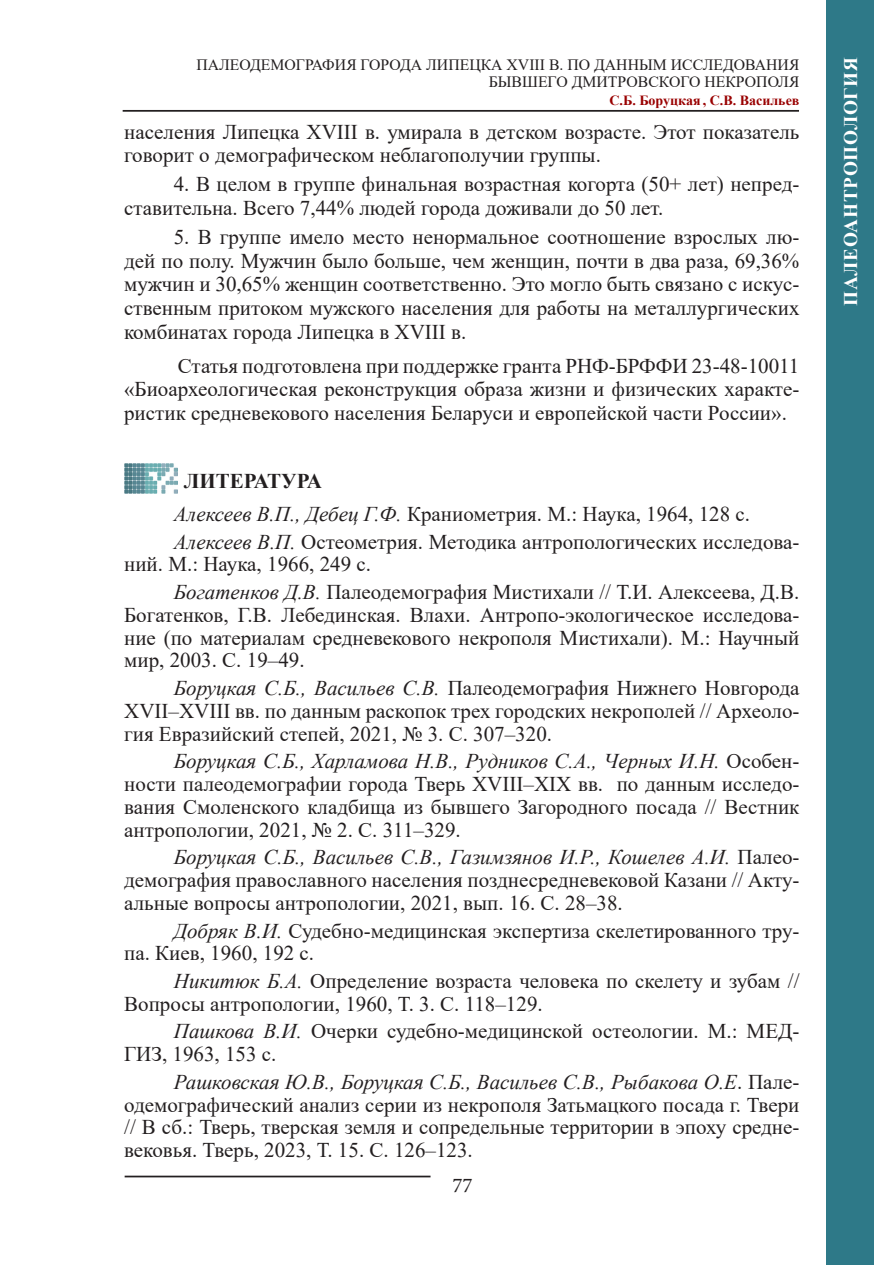
<style>
.page{position:relative;width:874px;height:1265px;background:#fff}
.page>*{position:absolute;margin:0;border:0;box-sizing:border-box;transform-origin:0 0}
.t1{font:21px/22.8px "Times New Roman";color:#231f20}
.t2{font:21px "Minion Pro";color:#231f20}
.t3{font:700 19.25px "Times New Roman";letter-spacing:.035em;color:#fff}
.t4{font:15.75px/17.5px "Times New Roman";color:#231f20;text-align:right}
.t5{font:700 14px "Times New Roman";color:#900}
.s1{font-weight:700}
.s2{font-style:italic}
</style>
<div class="page">
<hr style="left:123px;top:110px;width:675px;height:2px;background:#231f20">
<hr style="left:125px;top:1176px;width:305px;height:1px;background:#231f20">
<img style="left:124px;top:464px;width:53px;height:30px">
<div style="left:826px;top:0;width:47px;height:1265px;background:#2e7988"></div>
<p class="t4" style="left:196px;top:55px;width:604px">ПАЛЕОДЕМОГРАФИЯ ГОРОДА ЛИПЕЦКА XVIII В. ПО ДАННЫМ ИССЛЕДОВАНИЯ<br>БЫВШЕГО ДМИТРОВСКОГО НЕКРОПОЛЯ</p>
<p class="t5" style="left:609px;top:90px;width:191px">С.Б. Боруцкая , С.В. Васильев</p>
<p class="t1" style="left:124px;top:119px;width:676px;line-height:23.8px">населения Липецка XVIII в. умирала в детском возрасте. Этот показатель говорит о демографическом неблагополучии группы.</p>
<p class="t1" style="left:124px;top:172px;width:676px;line-height:23.8px;text-indent:50px">4. В целом в группе финальная возрастная когорта (50+ лет) непред&shy;ставительна. Всего 7,44% людей города доживали до 50 лет.</p>
<p class="t1" style="left:124px;top:224px;width:676px;line-height:23.8px;text-align:justify;text-indent:50px">5. В группе имело место ненормальное соотношение взрослых лю&shy;дей по полу. Мужчин было больше, чем женщин, почти в два раза, 69,36% мужчин и 30,65% женщин соответственно. Это могло быть связано с искус&shy;ственным притоком мужского населения для работы на металлургических комбинатах города Липецка в XVIII в.</p>
<p class="t1" style="left:124px;top:353px;width:676px;line-height:23.8px;text-align:justify;text-indent:54px">Статья подготовлена при поддержке гранта РНФ-БРФФИ 23-48-10011 «Биоархеологическая реконструкция образа жизни и физических характе&shy;ристик средневекового населения Беларуси и европейской части России».</p>
<p class="t1" style="left:174px;top:464px;width:577px;line-height:32.7px;text-indent:10px"><span class="s1">ЛИТЕРАТУРА<br></span><span class="s2">Алексеев В.П., Дебец Г.Ф.</span> Краниометрия. М.: Наука, 1964, 128 с.</p>
<p class="t1" style="left:124px;top:530px;width:676px;text-indent:50px"><span class="s2">Алексеев В.П.</span> Остеометрия. Методика антропологических исследова&shy;ний. М.: Наука, 1966, 249 с.</p>
<p class="t1" style="left:124px;top:580px;width:676px;text-align:justify;text-indent:50px"><span class="s2">Богатенков Д.В.</span> Палеодемография Мистихали // Т.И. Алексеева, Д.В.<br>Богатенков, Г.В. Лебединская. Влахи. Антропо-экологическое исследова&shy;ние (по материалам средневекового некрополя Мистихали). М.: Научный мир, 2003. С. 19–49.</p>
<p class="t1" style="left:124px;top:676px;width:676px;text-align:justify;text-indent:50px"><span class="s2">Боруцкая С.Б., Васильев С.В.</span> Палеодемография Нижнего Новгорода XVII–XVIII вв. по данным раскопок трех городских некрополей // Археоло&shy;гия Евразийский степей, 2021, № 3. С. 307–320.</p>
<p class="t1" style="left:124px;top:749px;width:676px;text-align:justify;text-indent:50px"><span class="s2">Боруцкая С.Б., Харламова Н.В., Рудников С.А., Черных И.Н.</span> Особен&shy;ности палеодемографии города Тверь XVIII–XIX вв. по данным исследо&shy;вания Смоленского кладбища из бывшего Загородного посада // Вестник антропологии, 2021, № 2. С. 311–329.</p>
<p class="t1" style="left:124px;top:845px;width:676px;text-align:justify;text-indent:50px"><span class="s2">Боруцкая С.Б., Васильев С.В., Газимзянов И.Р., Кошелев А.И.</span> Палео&shy;демография православного населения позднесредневековой Казани // Акту&shy;альные вопросы антропологии, 2021, вып. 16. С. 28–38.</p>
<p class="t1" style="left:124px;top:918px;width:676px;text-indent:50px"><span class="s2">Добряк В.И.</span> Судебно-медицинская экспертиза скелетированного тру&shy;па. Киев, 1960, 192 с.</p>
<p class="t1" style="left:124px;top:969px;width:676px;text-indent:50px"><span class="s2">Никитюк Б.А.</span> Определение возраста человека по скелету и зубам //<br>Вопросы антропологии, 1960, Т. 3. С. 118–129.</p>
<p class="t1" style="left:124px;top:1019px;width:676px;text-indent:50px"><span class="s2">Пашкова В.И.</span> Очерки судебно-медицинской остеологии. М.: МЕД-<br>ГИЗ, 1963, 153 с.</p>
<p class="t1" style="left:124px;top:1070px;width:676px;text-align:justify;text-indent:50px"><span class="s2">Рашковская Ю.В., Боруцкая С.Б., Васильев С.В., Рыбакова О.Е</span>. Пале&shy;одемографический анализ серии из некрополя Затьмацкого посада г. Твери // В сб.: Тверь, тверская земля и сопредельные территории в эпоху средне&shy;вековья. Тверь, 2023, Т. 15. С. 126–123.</p>
<p class="t2" style="left:452px;top:1171px;width:22px">77</p>
<p class="t3" style="left:836px;top:306px;width:250px;rotate:-90deg">ПАЛЕОАНТРОПОЛОГИЯ</p>
</div>
